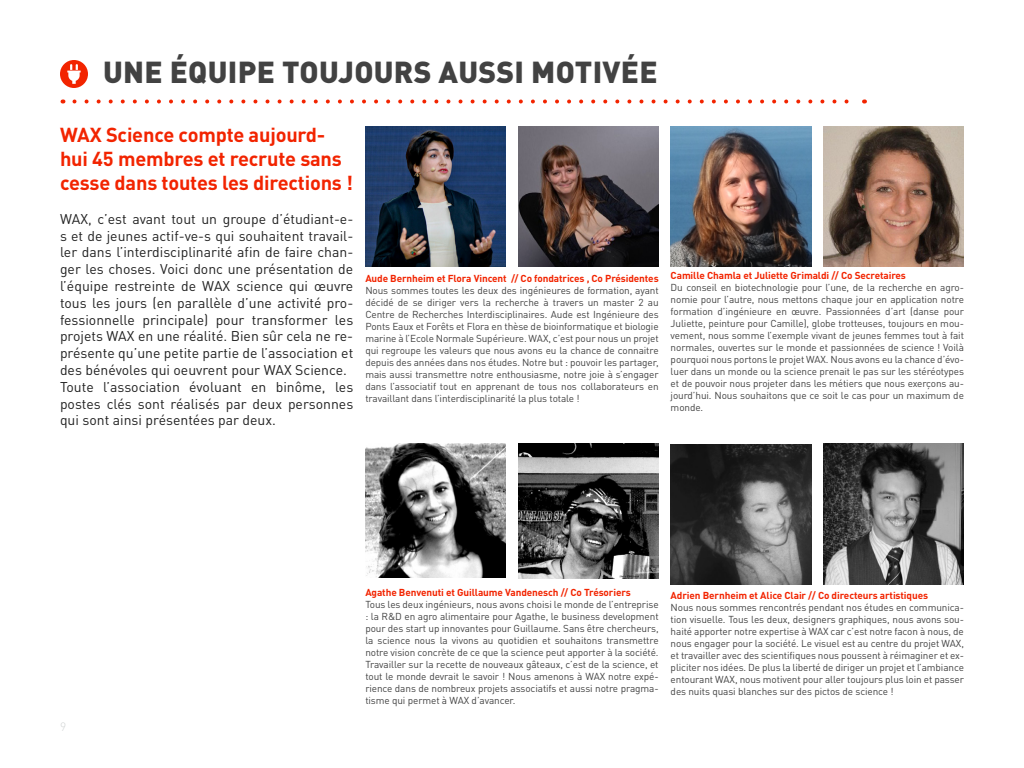
<style>
.page{position:relative;width:1024px;height:768px;background:#fff}
.page>*{position:absolute;margin:0;border:0;box-sizing:border-box;transform-origin:0 0}
.t1{font:900 30px "DINOT";letter-spacing:.01em;color:#424242}
.t2{font:700 20px/24px "DINOT";letter-spacing:-.01em;color:#f22400}
.t3{font:14px/16.8px "DINOT";color:#212121}
.t4{font:300 12px "DINOT";color:#d1d4d4}
.t5{font:10px/12px "DINOT";letter-spacing:-.01em;color:#424242;text-align:justify}
.t6{font:700 10px "DINOT";letter-spacing:-.01em;color:#f22400}
</style>
<div class="page">
<svg style="left:74px;top:99px;width:775px;height:4px"></svg>
<div style="left:60px;top:60px;width:28px;height:28px;background:#f22400;border-radius:50%"></div>
<svg style="left:67px;top:64px;width:14px;height:20px"></svg>
<img style="left:518px;top:126px;width:141px;height:141px">
<img style="left:365px;top:126px;width:141px;height:141px">
<img style="left:823px;top:443px;width:141px;height:141px">
<img style="left:671px;top:444px;width:140px;height:140px">
<img style="left:518px;top:443px;width:141px;height:136px">
<img style="left:365px;top:443px;width:141px;height:135px">
<img style="left:823px;top:126px;width:141px;height:141px">
<img style="left:671px;top:126px;width:140px;height:141px">
<h1 class="t1" style="left:103px;top:52px;width:556px">UNE ÉQUIPE TOUJOURS AUSSI MOTIVÉE</h1>
<h2 class="t2" style="left:60px;top:122px;width:295px">WAX Science compte aujourd&shy;hui 45 membres et recrute sans cesse dans toutes les directions !</h2>
<p class="t3" style="left:60px;top:210px;width:295px">WAX, c’est avant tout un groupe d’étudiant-e&shy;s et de jeunes actif-ve-s qui souhaitent travail&shy;ler dans l’interdisciplinarité afin de faire chan&shy;ger les choses. Voici donc une présentation de l’équipe restreinte de WAX science qui œuvre tous les jours (en parallèle d’une activité pro&shy;fessionnelle principale) pour transformer les projets WAX en une réalité. Bien sûr cela ne re&shy;présente qu’une petite partie de l’association et des bénévoles qui oeuvrent pour WAX Science.<br>Toute l’association évoluant en binôme, les postes clés sont réalisés par deux personnes qui sont ainsi présentées par deux.</p>
<p class="t6" style="left:365px;top:271px;width:295px">Aude Bernheim et Flora Vincent // Co fondatrices , Co Présidentes</p>
<p class="t5" style="left:365px;top:284px;width:295px">Nous sommes toutes les deux des ingénieures de formation, ayant décidé de se diriger vers la recherche à travers un master 2 au Centre de Recherches Interdisciplinaires. Aude est Ingénieure des Ponts Eaux et Forêts et Flora en thèse de bioinformatique et biologie marine à l’Ecole Normale Supérieure. WAX, c’est pour nous un projet qui regroupe les valeurs que nous avons eu la chance de connaitre depuis des années dans nos études. Notre but : pouvoir les partager, mais aussi transmettre notre enthousiasme, notre joie à s’engager dans l’associatif tout en apprenant de tous nos collaborateurs en travaillant dans l’interdisciplinarité la plus totale !</p>
<p class="t6" style="left:671px;top:268px;width:237px">Camille Chamla et Juliette Grimaldi // Co Secretaires</p>
<p class="t5" style="left:671px;top:281px;width:295px">Du conseil en biotechnologie pour l’une, de la recherche en agro&shy;nomie pour l’autre, nous mettons chaque jour en application notre formation d’ingénieure en œuvre. Passionnées d’art (danse pour Juliette, peinture pour Camille), globe trotteuses, toujours en mou&shy;vement, nous somme l’exemple vivant de jeunes femmes tout à fait normales, ouvertes sur le monde et passionnées de science ! Voilà pourquoi nous portons le projet WAX. Nous avons eu la chance d’évo&shy;luer dans un monde ou la science prenait le pas sur les stéréotypes et de pouvoir nous projeter dans les métiers que nous exerçons au&shy;jourd’hui. Nous souhaitons que ce soit le cas pour un maximum de monde.</p>
<p class="t4" style="left:60px;top:719px;width:8px">9</p>
<p class="t6" style="left:365px;top:585px;width:267px">Agathe Benvenuti et Guillaume Vandenesch // Co Trésoriers</p>
<p class="t5" style="left:365px;top:598px;width:295px">Tous les deux ingénieurs, nous avons choisi le monde de l’entreprise : la R&amp;D en agro alimentaire pour Agathe, le business development pour des start up innovantes pour Guillaume. Sans être chercheurs, la science nous la vivons au quotidien et souhaitons transmettre notre vision concrète de ce que la science peut apporter à la société.<br>Travailler sur la recette de nouveaux gâteaux, c’est de la science, et tout le monde devrait le savoir ! Nous amenons à WAX notre expé&shy;rience dans de nombreux projets associatifs et aussi notre pragma&shy;tisme qui permet à WAX d’avancer.</p>
<p class="t6" style="left:671px;top:589px;width:259px">Adrien Bernheim et Alice Clair // Co directeurs artistiques</p>
<p class="t5" style="left:671px;top:601px;width:295px">Nous nous sommes rencontrés pendant nos études en communica&shy;tion visuelle. Tous les deux, designers graphiques, nous avons sou&shy;haité apporter notre expertise à WAX car c’est notre facon à nous, de nous engager pour la société. Le visuel est au centre du projet WAX, et travailler avec des scientifiques nous poussent à réimaginer et ex&shy;pliciter nos idées. De plus la liberté de diriger un projet et l’ambiance entourant WAX, nous motivent pour aller toujours plus loin et passer des nuits quasi blanches sur des pictos de science !</p>
</div>
